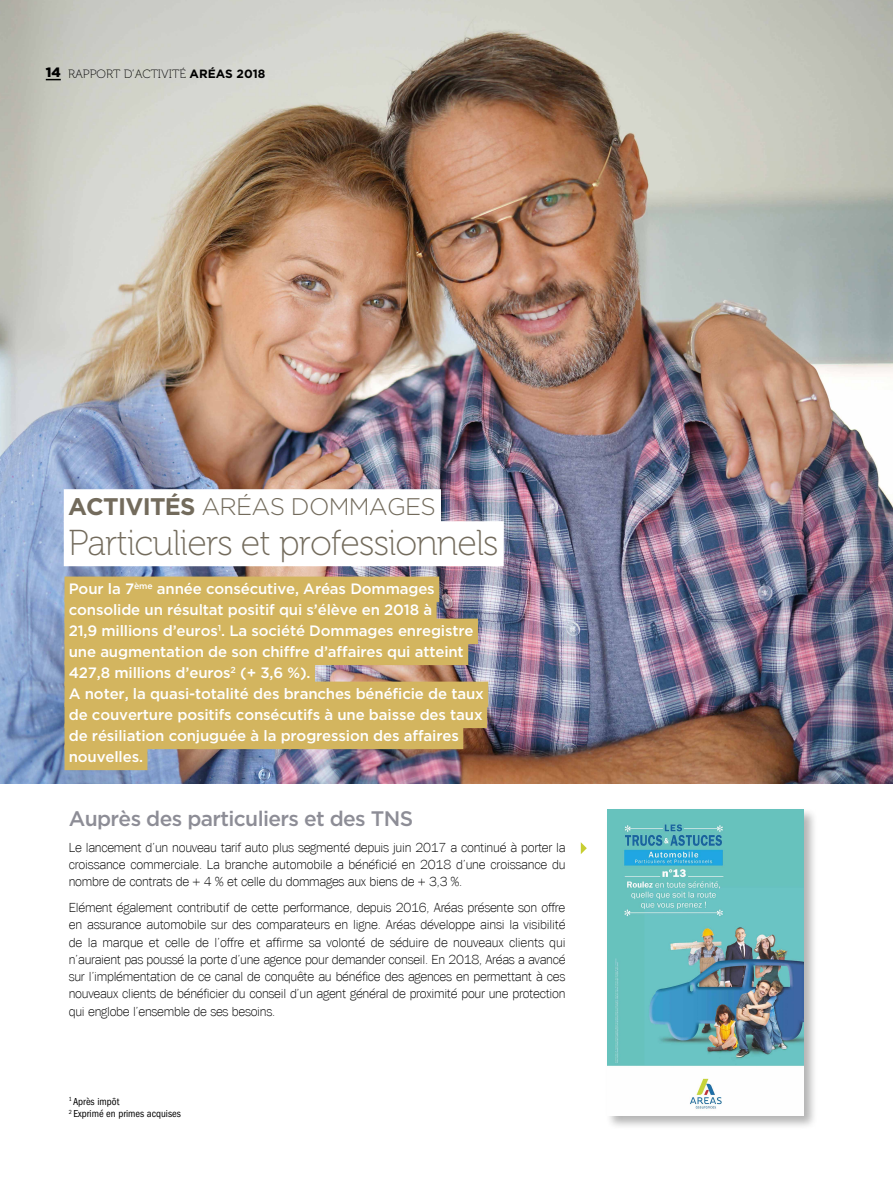
<style>
.page{position:relative;width:893px;height:1191px;background:#fff}
.page>*{position:absolute;margin:0;border:0;box-sizing:border-box;transform-origin:0 0}
.t1{font:36px "Museo 100";letter-spacing:-.025em;color:#736b5c}
.t2{font:300 24px "Gotham";letter-spacing:-.03em;color:#736b5c}
.t3{font:500 21px "Gotham";letter-spacing:-.03em;color:#8d8d96}
.t4{font:500 15px/21px "Gotham";letter-spacing:-.01em;color:#fff}
.t5{font:300 13.5px/17.2px "Franklin T";letter-spacing:-.02em;color:#000;text-align:justify}
.t6{font:900 13.5px "Gotham";color:#000}
.t7{font:12px "Museo 100";color:#000}
.t8{font:condensed 10.5px/12.6px "ITC Franklin Gothic Std";color:#000}
.s1{font-family:"Gotham";font-weight:700}
.s2{font-weight:700}
</style>
<div class="page">
<img style="left:0;top:0;width:893px;height:784px">
<div style="left:64px;top:489px;width:377px;height:33px;background:#fff"></div>
<div style="left:64px;top:521px;width:440px;height:45px;background:#fff"></div>
<div style="left:65px;top:576px;width:374px;height:26px;background:#d3b55f"></div>
<div style="left:65px;top:597px;width:372px;height:26px;background:#d3b55f"></div>
<div style="left:65px;top:618px;width:413px;height:26px;background:#d3b55f"></div>
<div style="left:65px;top:639px;width:403px;height:26px;background:#d3b55f"></div>
<div style="left:65px;top:660px;width:250px;height:26px;background:#d3b55f"></div>
<div style="left:65px;top:681px;width:423px;height:26px;background:#d3b55f"></div>
<div style="left:65px;top:702px;width:422px;height:26px;background:#d3b55f"></div>
<div style="left:65px;top:723px;width:398px;height:26px;background:#d3b55f"></div>
<div style="left:65px;top:744px;width:82px;height:26px;background:#d3b55f"></div>
<svg style="left:46px;top:79px;width:15px;height:1px"></svg>
<div style="left:606px;top:807px;width:212px;height:323px;background:#000;opacity:.3"></div>
<img style="left:608px;top:809px;width:196px;height:306px">
<svg style="left:581px;top:842px;width:6px;height:12px"></svg>
<p class="t6" style="left:46px;top:63px;width:16px">14</p>
<p class="t7" style="left:68px;top:67px;width:199px">RAPPORT D’ACTIVITÉ <span class="s1">ARÉAS 2018</span></p>
<h2 class="t2" style="left:68px;top:491px;width:369px"><span class="s2">ACTIVITÉS</span> ARÉAS DOMMAGES</h2>
<h1 class="t1" style="left:68px;top:524px;width:432px">Particuliers et professionnels</h1>
<p class="t4" style="left:69px;top:577px;width:417px">Pour la 7<sup>ème</sup> année consécutive, Aréas Dommages consolide un résultat positif qui s’élève en 2018 à<br>21,9 millions d’euros<sup>1</sup>. La société Dommages enregistre une augmentation de son chiffre d’affaires qui atteint 427,8 millions d’euros<sup>2</sup> (+ 3,6 %).<br>A noter, la quasi-totalité des branches bénéficie de taux de couverture positifs consécutifs à une baisse des taux de résiliation conjuguée à la progression des affaires nouvelles.</p>
<h3 class="t3" style="left:69px;top:805px;width:346px">Auprès des particuliers et des TNS</h3>
<p class="t5" style="left:69px;top:838px;width:498px">Le lancement d’un nouveau tarif auto plus segmenté depuis juin 2017 a continué à porter la croissance commerciale. La branche automobile a bénéficié en 2018 d’une croissance du nombre de contrats de + 4 % et celle du dommages aux biens de + 3,3 %.</p>
<p class="t5" style="left:69px;top:899px;width:498px">Elément également contributif de cette performance, depuis 2016, Aréas présente son offre en assurance automobile sur des comparateurs en ligne. Aréas développe ainsi la visibilité de la marque et celle de l’offre et affirme sa volonté de séduire de nouveaux clients qui n’auraient pas poussé la porte d’une agence pour demander conseil. En 2018, Aréas a avancé sur l’implémentation de ce canal de conquête au bénéfice des agences en permettant à ces nouveaux clients de bénéficier du conseil d’un agent général de proximité pour une protection qui englobe l’ensemble de ses besoins.</p>
<p class="t8" style="left:69px;top:1095px;width:114px"><sup>1</sup> Après impôt<br><sup>2</sup> Exprimé en primes acquises</p>
</div>
